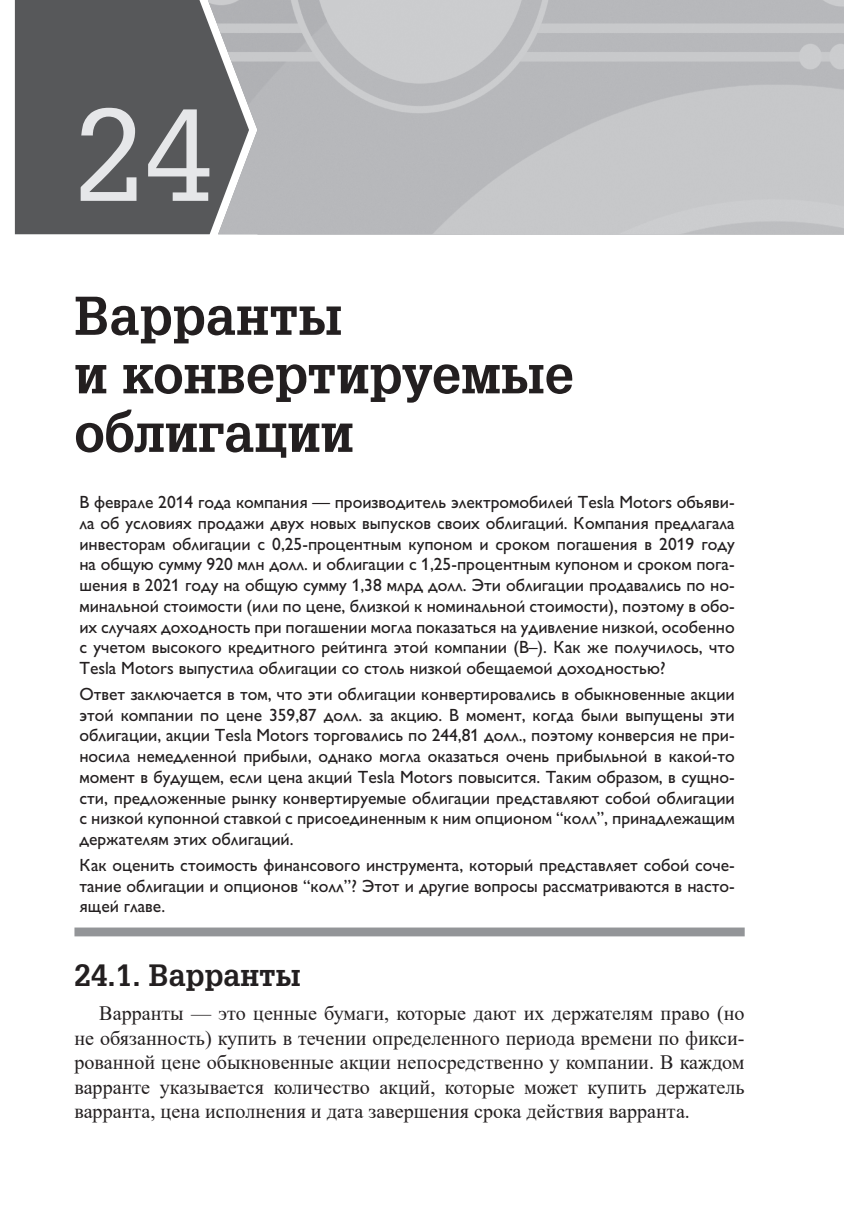
<style>
.page{position:relative;width:844px;height:1216px;background:#fff}
.page>*{position:absolute;margin:0;border:0;box-sizing:border-box;transform-origin:0 0}
.Chapter_Number{font:127.58px "AG Gloria C";color:#e6e7e9}
.Chapter_Tittle{font:700 53.2px/58.4px "AG Gloria C";color:#231f20}
.Heading_1{font:700 30.1px "AG Gloria C";color:#231f20}
.t1{font:20.3px/24.5px "Times New Roman";color:#231f20;text-align:justify}
.Caution_Text{font:17.68px/20.8px "Gill Sans C";color:#231f20;text-align:justify}
.Caution_Text_2{font:17.68px/20.8px "Gill Sans C";color:#231f20;text-align:justify}
</style>
<div class="page">
<div style="left:15px;top:0;width:192px;height:234px;background:#57585a"></div>
<img style="left:207px;top:0;width:636px;height:234px">
<div style="left:74px;top:927px;width:670px;height:9px;background:#939598"></div>
<p class="Chapter_Number" style="left:74px;top:82px;width:142px">24</p>
<p class="Chapter_Tittle" style="left:74px;top:285px;width:501px">Варранты<br>и конвертируемые облигации</p>
<p class="Caution_Text" style="left:79px;top:491px;width:656px">В феврале 2014 года компания — производитель электромобилей Tesla Motors объяви&shy;ла об условиях продажи двух новых выпусков своих облигаций. Компания предлагала инвесторам облигации с 0,25-процентным купоном и сроком погашения в 2019 году на общую сумму 920 млн долл. и облигации с 1,25-процентным купоном и сроком пога&shy;шения в 2021 году на общую сумму 1,38 млрд долл. Эти облигации продавались по но&shy;минальной стоимости (или по цене, близкой к номинальной стоимости), поэтому в обо&shy;их случаях доходность при погашении могла показаться на удивление низкой, особенно с учетом высокого кредитного рейтинга этой компании (B–). Как же получилось, что Tesla Motors выпустила облигации со столь низкой обещаемой доходностью?</p>
<p class="Caution_Text" style="left:79px;top:683px;width:656px">Ответ заключается в том, что эти облигации конвертировались в обыкновенные акции этой компании по цене 359,87 долл. за акцию. В момент, когда были выпущены эти облигации, акции Tesla Motors торговались по 244,81 долл., поэтому конверсия не при&shy;носила немедленной прибыли, однако могла оказаться очень прибыльной в какой-то момент в будущем, если цена акций Tesla Motors повысится. Таким образом, в сущно&shy;сти, предложенные рынку конвертируемые облигации представляют собой облигации с низкой купонной ставкой с присоединенным к ним опционом “колл”, принадлежащим держателям этих облигаций.</p>
<p class="Caution_Text_2" style="left:79px;top:854px;width:656px">Как оценить стоимость финансового инструмента, который представляет собой соче&shy;тание облигации и опционов “колл”? Этот и другие вопросы рассматриваются в насто&shy;ящей главе.</p>
<p class="Heading_1" style="left:74px;top:957px;width:227px">24.1. Варранты</p>
<p class="t1" style="left:74px;top:1000px;width:671px;text-indent:25px">Варранты — это ценные бумаги, которые дают их держателям право (но не обязанность) купить в течении определенного периода времени по фикси&shy;рованной цене обыкновенные акции непосредственно у компании. В каждом варранте указывается количество акций, которые может купить держатель варранта, цена исполнения и дата завершения срока действия варранта.</p>
</div>
